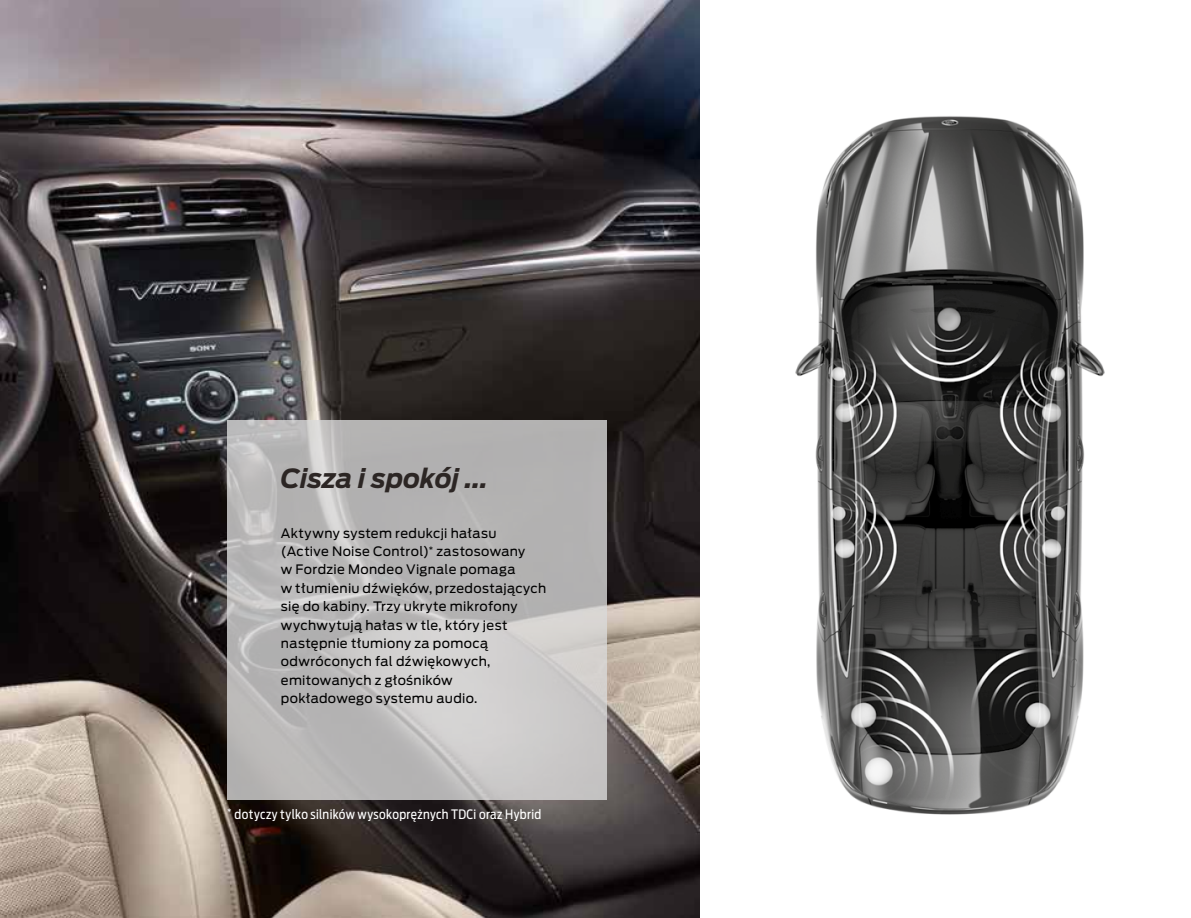
<style>
.page{position:relative;width:1191px;height:918px;background:#fff}
.page>*{position:absolute;margin:0;border:0;box-sizing:border-box;transform-origin:0 0}
.t1{font:italic 700 26.25px "Ford Antenna";color:#2c2624}
.t2{font:12.95px/18.4px "Ford Antenna";letter-spacing:.025em;color:#000}
.t3{font:12.95px "Ford Antenna Cond";letter-spacing:.025em;color:#fff}
</style>
<div class="page">
<img style="left:699px;top:12px;width:406px;height:906px">
<img style="left:0;top:0;width:699px;height:918px">
<svg style="left:227px;top:421px;width:379px;height:379px;background:#bdbcbb"></svg>
<h1 class="t1" style="left:281px;top:455px;width:209px">Cisza i spokój ...</h1>
<p class="t2" style="left:281px;top:522px;width:267px">Aktywny system redukcji hałasu (Active Noise Control)<sup>*</sup> zastosowany<br>w Fordzie Mondeo Vignale pomaga<br>w tłumieniu dźwięków, przedostających się do kabiny. Trzy ukryte mikrofony wychwytują hałas w tle, który jest następnie tłumiony za pomocą odwróconych fal dźwiękowych, emitowanych z głośników pokładowego systemu audio.</p>
<p class="t3" style="left:227px;top:803px;width:316px"><sup>*</sup> dotyczy tylko silników wysokoprężnych TDCi oraz Hybrid</p>
</div>
